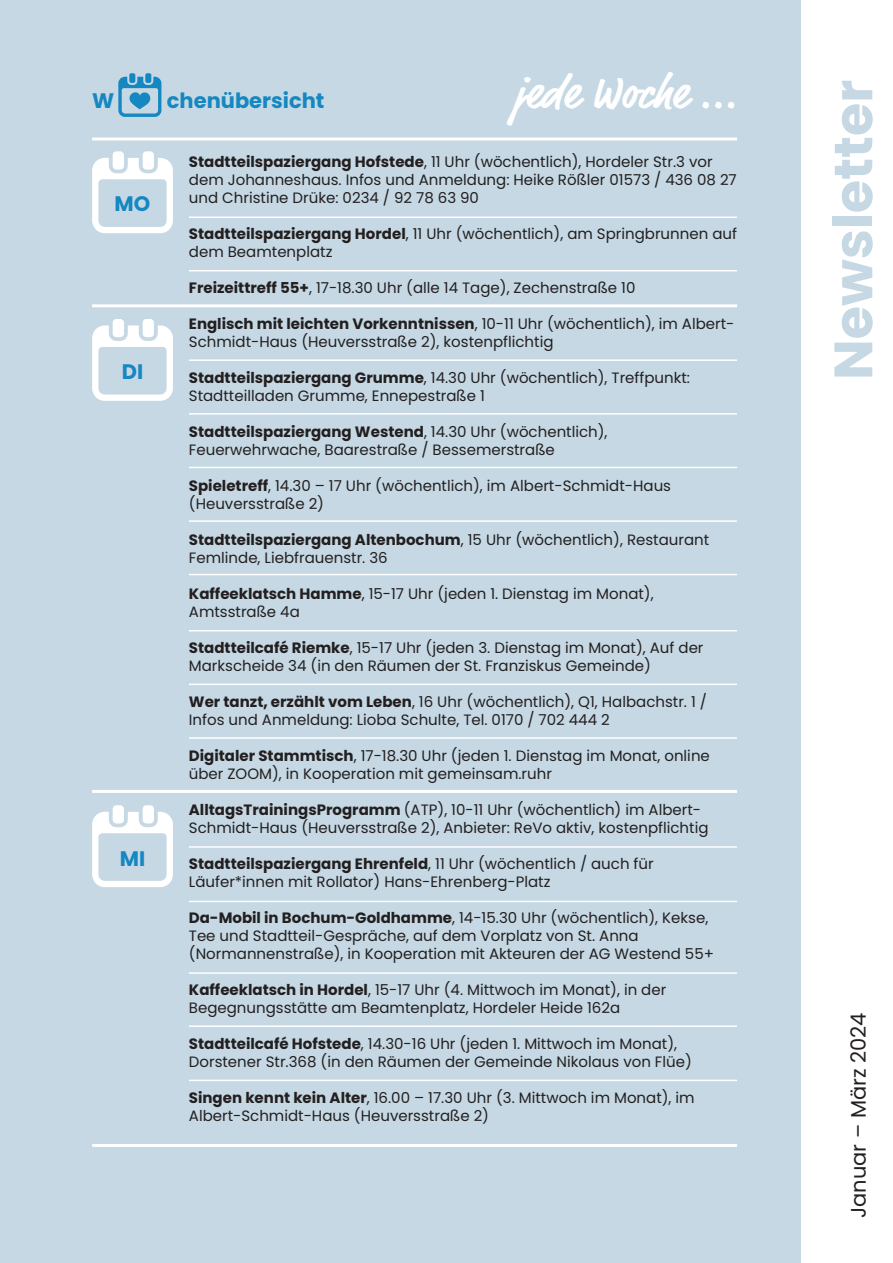
<style>
.page{position:relative;width:893px;height:1263px;background:#fff}
.page>*{position:absolute;margin:0;border:0;box-sizing:border-box;transform-origin:0 0}
.t1{font:700 54px "Poppins";color:#c5d8e3}
.t2{font:700 45px "Market Pro";color:#fff}
.t3{font:700 21px "Poppins";color:#1587c1}
.t4{font:21px "Poppins";color:#231f20}
.t5{font:15px/18px "Poppins";color:#231f20}
.s1{font-weight:700}
</style>
<div class="page">
<div style="left:0;top:0;width:801px;height:1263px;background:#c5d8e3"></div>
<svg style="left:118px;top:73px;width:43px;height:44px"></svg>
<svg style="left:92px;top:151px;width:81px;height:82px"></svg>
<svg style="left:92px;top:319px;width:81px;height:82px"></svg>
<svg style="left:92px;top:805px;width:81px;height:82px"></svg>
<hr style="left:92px;top:304px;width:645px;height:3px;background:#fff">
<hr style="left:92px;top:790px;width:645px;height:3px;background:#fff">
<hr style="left:92px;top:1144px;width:645px;height:3px;background:#fff">
<hr style="left:92px;top:137px;width:645px;height:3px;background:#fff">
<hr style="left:189px;top:216px;width:548px;height:2px;background:#fff">
<hr style="left:189px;top:270px;width:548px;height:1px;background:#fff">
<hr style="left:189px;top:359px;width:548px;height:2px;background:#fff">
<hr style="left:189px;top:413px;width:548px;height:2px;background:#fff">
<hr style="left:189px;top:467px;width:548px;height:1px;background:#fff">
<hr style="left:189px;top:520px;width:548px;height:2px;background:#fff">
<hr style="left:189px;top:574px;width:548px;height:1px;background:#fff">
<hr style="left:189px;top:630px;width:548px;height:1px;background:#fff">
<hr style="left:189px;top:684px;width:548px;height:1px;background:#fff">
<hr style="left:189px;top:737px;width:548px;height:2px;background:#fff">
<hr style="left:189px;top:846px;width:548px;height:2px;background:#fff">
<hr style="left:189px;top:901px;width:548px;height:1px;background:#fff">
<hr style="left:189px;top:972px;width:548px;height:2px;background:#fff">
<hr style="left:189px;top:1025px;width:548px;height:2px;background:#fff">
<hr style="left:189px;top:1080px;width:548px;height:1px;background:#fff">
<h3 class="t3" style="left:92px;top:88px;width:24px">W</h3>
<h3 class="t3" style="left:115px;top:192px;width:37px">MO</h3>
<h3 class="t3" style="left:122px;top:359px;width:23px">DI</h3>
<h3 class="t3" style="left:120px;top:847px;width:27px">MI</h3>
<h3 class="t3" style="left:167px;top:88px;width:159px">chenübersicht</h3>
<h2 class="t2" style="left:514px;top:62px;width:225px">jede Woche ...</h2>
<p class="t5" style="left:189px;top:153px;width:549px"><span class="s1">Stadtteilspaziergang Hofstede</span>, 11 Uhr (wöchentlich), Hordeler Str.3 vor dem Johanneshaus. Infos und Anmeldung: Heike Rößler 01573 / 436 08 27 und Christine Drüke: 0234 / 92 78 63 90</p>
<p class="t5" style="left:189px;top:225px;width:550px"><span class="s1">Stadtteilspaziergang Hordel</span>, 11 Uhr (wöchentlich), am Springbrunnen auf dem Beamtenplatz</p>
<p class="t5" style="left:189px;top:279px;width:448px"><span class="s1">Freizeittreff 55+</span>, 17-18.30 Uhr (alle 14 Tage), Zechenstraße 10</p>
<p class="t5" style="left:189px;top:315px;width:547px"><span class="s1">Englisch mit leichten Vorkenntnissen</span>, 10-11 Uhr (wöchentlich), im Albert-<br>Schmidt-Haus (Heuversstraße 2), kostenpflichtig</p>
<p class="t5" style="left:189px;top:369px;width:503px"><span class="s1">Stadtteilspaziergang Grumme</span>, 14.30 Uhr (wöchentlich), Treffpunkt:<br>Stadtteilladen Grumme, Ennepestraße 1</p>
<p class="t5" style="left:189px;top:423px;width:420px"><span class="s1">Stadtteilspaziergang Westend</span>, 14.30 Uhr (wöchentlich),<br>Feuerwehrwache, Baarestraße / Bessemerstraße</p>
<p class="t5" style="left:189px;top:477px;width:484px"><span class="s1">Spieletreff</span>, 14.30 – 17 Uhr (wöchentlich), im Albert-Schmidt-Haus (Heuversstraße 2)</p>
<p class="t5" style="left:189px;top:531px;width:522px"><span class="s1">Stadtteilspaziergang Altenbochum</span>, 15 Uhr (wöchentlich), Restaurant<br>Femlinde, Liebfrauenstr. 36</p>
<p class="t5" style="left:189px;top:585px;width:466px"><span class="s1">Kaffeeklatsch Hamme</span>, 15-17 Uhr (jeden 1. Dienstag im Monat),<br>Amtsstraße 4a</p>
<p class="t5" style="left:189px;top:639px;width:516px"><span class="s1">Stadtteilcafé Riemke</span>, 15-17 Uhr (jeden 3. Dienstag im Monat), Auf der<br>Markscheide 34 (in den Räumen der St. Franziskus Gemeinde)</p>
<p class="t5" style="left:189px;top:693px;width:520px"><span class="s1">Wer tanzt, erzählt vom Leben</span>, 16 Uhr (wöchentlich), Q1, Halbachstr. 1 /<br>Infos und Anmeldung: Lioba Schulte, Tel. 0170 / 702 444 2</p>
<p class="t5" style="left:189px;top:747px;width:522px"><span class="s1">Digitaler Stammtisch</span>, 17-18.30 Uhr (jeden 1. Dienstag im Monat, online über ZOOM), in Kooperation mit gemeinsam.ruhr</p>
<p class="t5" style="left:189px;top:801px;width:521px"><span class="s1">AlltagsTrainingsProgramm</span> (ATP), 10-11 Uhr (wöchentlich) im Albert-<br>Schmidt-Haus (Heuversstraße 2), Anbieter: ReVo aktiv, kostenpflichtig</p>
<p class="t5" style="left:189px;top:855px;width:466px"><span class="s1">Stadtteilspaziergang Ehrenfeld</span>, 11 Uhr (wöchentlich / auch für<br>Läufer*innen mit Rollator) Hans-Ehrenberg-Platz</p>
<p class="t5" style="left:189px;top:909px;width:527px"><span class="s1">Da-Mobil in Bochum-Goldhamme</span>, 14-15.30 Uhr (wöchentlich), Kekse,<br>Tee und Stadtteil-Gespräche, auf dem Vorplatz von St. Anna (Normannenstraße), in Kooperation mit Akteuren der AG Westend 55+</p>
<p class="t5" style="left:189px;top:981px;width:479px"><span class="s1">Kaffeeklatsch in Hordel</span>, 15-17 Uhr (4. Mittwoch im Monat), in der<br>Begegnungsstätte am Beamtenplatz, Hordeler Heide 162a</p>
<p class="t5" style="left:189px;top:1035px;width:504px"><span class="s1">Stadtteilcafé Hofstede</span>, 14.30-16 Uhr (jeden 1. Mittwoch im Monat),<br>Dorstener Str.368 (in den Räumen der Gemeinde Nikolaus von Flüe)</p>
<p class="t5" style="left:189px;top:1089px;width:507px"><span class="s1">Singen kennt kein Alter</span>, 16.00 – 17.30 Uhr (3. Mittwoch im Monat), im<br>Albert-Schmidt-Haus (Heuversstraße 2)</p>
<h1 class="t1" style="left:822px;top:380px;width:302px;rotate:-90deg">Newsletter</h1>
<h3 class="t4" style="left:846px;top:1218px;width:207px;rotate:-90deg">Januar – März 2024</h3>
</div>
